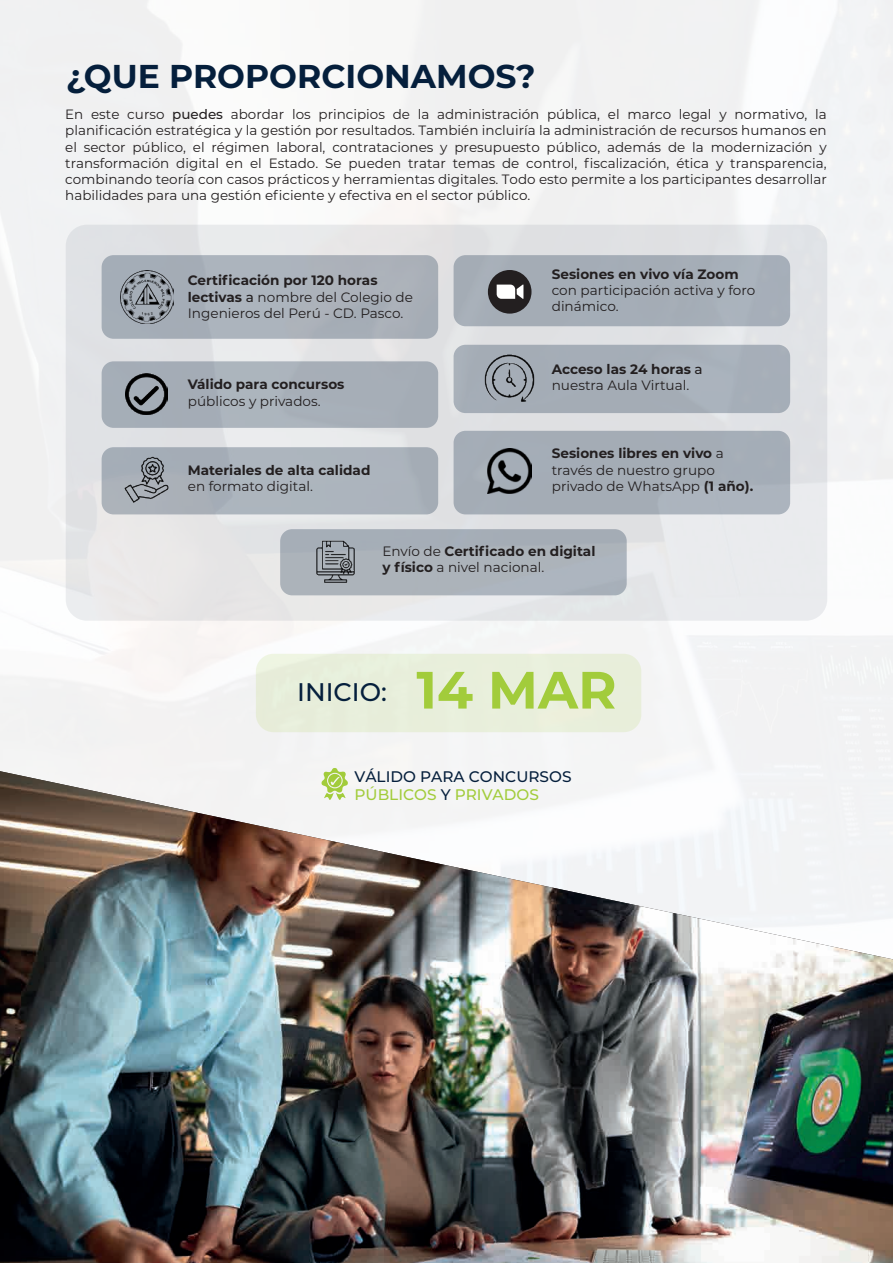
<style>
.page{position:relative;width:893px;height:1263px;background:#fff}
.page>*{position:absolute;margin:0;border:0;box-sizing:border-box;transform-origin:0 0}
.t1{font:700 33px "Montserrat";color:#051f3c}
.t2{font:500 25.5px "Montserrat";color:#051f3c}
.t3{font:500 15.3px/18.5px "Montserrat";color:#051f3c}
.t4{font:13.65px/16.4px "Montserrat";color:#231f20}
.t5{font:700 13.65px/16.4px "Montserrat";color:#231f20}
.t6{font:13.5px/16.2px "Montserrat";color:#231f20;text-align:justify}
.s1{font-weight:500}
.s2{font-weight:700}
.s3{font-weight:400}
.s4{font-weight:700;font-size:52.35px;color:#a2cc3b}
.s5{color:#a2cc3b}
</style>
<div class="page">
<img style="left:0;top:771px;width:893px;height:492px">
<div style="left:256px;top:654px;width:385px;height:78px;background:#e8efdb;border-radius:18px"></div>
<div style="left:66px;top:225px;width:761px;height:396px;background:#e3e4e6;border-radius:21px"></div>
<div style="left:102px;top:255px;width:336px;height:84px;background:#acb1b9;border-radius:12px"></div>
<div style="left:102px;top:361px;width:336px;height:67px;background:#a6aeb7;border-radius:12px"></div>
<div style="left:102px;top:447px;width:336px;height:67px;background:#acb3bd;border-radius:12px"></div>
<div style="left:454px;top:255px;width:336px;height:71px;background:#a4adb7;border-radius:12px"></div>
<div style="left:454px;top:345px;width:336px;height:68px;background:#a5adb7;border-radius:12px"></div>
<div style="left:454px;top:431px;width:336px;height:83px;background:#a4acb6;border-radius:12px"></div>
<div style="left:280px;top:529px;width:347px;height:66px;background:#acb3ba;border-radius:12px"></div>
<div style="left:488px;top:270px;width:43px;height:44px;background:#231f20;border-radius:50%"></div>
<svg style="left:497px;top:284px;width:26px;height:15px"></svg>
<img style="left:484px;top:354px;width:51px;height:48px">
<img style="left:126px;top:373px;width:42px;height:42px">
<img style="left:120px;top:270px;width:53px;height:53px">
<img style="left:124px;top:456px;width:45px;height:47px">
<img style="left:316px;top:540px;width:39px;height:43px">
<img style="left:487px;top:449px;width:45px;height:44px">
<svg style="left:321px;top:768px;width:27px;height:32px"></svg>
<h1 class="t1" style="left:66px;top:52px;width:471px">¿QUE PROPORCIONAMOS?</h1>
<p class="t6" style="left:65px;top:106px;width:763px">En este curso <span class="s1">puedes</span> abordar los principios de la administración pública, el marco legal y normativo, la planificación estratégica y la gestión por resultados. También incluiría la administración de recursos humanos en el sector público, el régimen laboral, contrataciones y presupuesto público, además de la modernización y transformación digital en el Estado. Se pueden tratar temas de control, fiscalización, ética y transparencia, combinando teoría con casos prácticos y herramientas digitales. Todo esto permite a los participantes desarrollar habilidades para una gestión eficiente y efectiva en el sector público.</p>
<p class="t4" style="left:188px;top:272px;width:227px"><span class="s2">Certificación por 120 horas lectivas</span> <span class="s1">a</span> nombre del Colegio de<br>Ingenieros del Perú - CD. Pasco.</p>
<p class="t5" style="left:188px;top:375px;width:158px">Válido para concursos</p>
<p class="t4" style="left:188px;top:392px;width:134px">públicos y privados.</p>
<p class="t5" style="left:188px;top:461px;width:184px">Materiales de alta calidad</p>
<p class="t4" style="left:188px;top:478px;width:127px">en formato digital.</p>
<p class="t5" style="left:552px;top:265px;width:188px">Sesiones en vivo vía Zoom</p>
<p class="t4" style="left:552px;top:281px;width:205px">con participación activa y foro dinámico.</p>
<p class="t4" style="left:552px;top:360px;width:152px"><span class="s2">Acceso las 24 horas</span> <span class="s1">a </span>nuestra Aula Virtual.</p>
<p class="t4" style="left:552px;top:445px;width:203px"><span class="s2">Sesiones libres en vivo</span> a través de nuestro grupo privado de WhatsApp <span class="s2">(1 año).</span></p>
<p class="t5" style="left:382px;top:542px;width:215px"><span class="s3">Envío de</span> Certificado en digital y físico <span class="s3">a nivel nacional.</span></p>
<h2 class="t2" style="left:297px;top:674px;width:321px">INICIO: <span class="s4">14 MAR</span></h2>
<p class="t3" style="left:354px;top:766px;width:219px">VÁLIDO PARA CONCURSOS<br><span class="s5">PÚBLICOS</span> Y <span class="s5">PRIVADOS</span></p>
</div>
